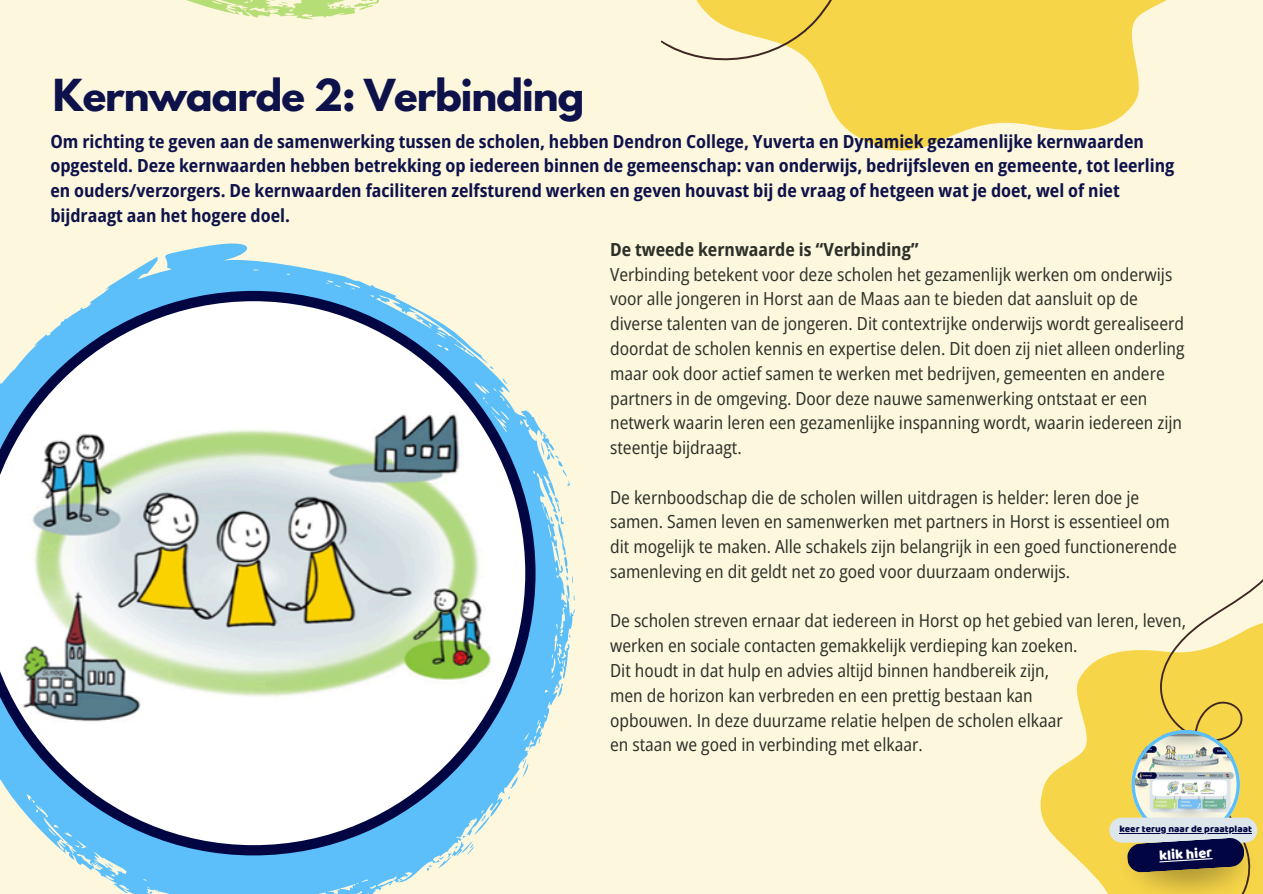
<style>
.page{position:relative;width:1263px;height:894px;background:#fff}
.page>*{position:absolute;margin:0;border:0;box-sizing:border-box;transform-origin:0 0}
.t1{font:700 39px "League Spartan";letter-spacing:-.025em;color:#0e124a}
.t2{font:semi-condensed 18px/24.8px "Open Sans";color:#2c3029}
.t3{font:700 semi-condensed 18px/24.8px "Open Sans";color:#0e124a}
.t4{font:14.4px "Baloo Bhaijaan";color:#fff}
.t5{font:9.9px "Baloo Bhaijaan";color:#010541}
.s1{font-weight:700}
</style>
<div class="page">
<div style="left:0;top:0;width:1263px;height:893px;background:#fdf7dd"></div>
<svg style="left:69px;top:243px;width:505px;height:650px"></svg>
<svg style="left:167px;top:892px;width:30px;height:1px"></svg>
<svg style="left:535px;top:736px;width:9px;height:11px"></svg>
<svg style="left:545px;top:496px;width:30px;height:105px"></svg>
<svg style="left:149px;top:889px;width:9px;height:4px"></svg>
<svg style="left:536px;top:431px;width:36px;height:55px"></svg>
<svg style="left:571px;top:608px;width:4px;height:6px"></svg>
<svg style="left:438px;top:855px;width:53px;height:16px"></svg>
<svg style="left:426px;top:864px;width:6px;height:7px"></svg>
<svg style="left:555px;top:682px;width:10px;height:15px"></svg>
<svg style="left:568px;top:634px;width:4px;height:7px"></svg>
<svg style="left:96px;top:864px;width:5px;height:4px"></svg>
<svg style="left:107px;top:862px;width:7px;height:5px"></svg>
<svg style="left:0;top:291px;width:535px;height:564px;background:#c6d6d5"></svg>
<svg style="left:660px;top:0;width:507px;height:151px;fill:#f7d549"></svg>
<svg style="left:1040px;top:579px;width:223px;height:314px"></svg>
<img style="left:1119px;top:872px;width:138px;height:21px">
<svg style="left:1109px;top:729px;width:148px;height:143px;background:#b7b594"></svg>
<svg style="left:186px;top:0;width:194px;height:20px"></svg>
<h3 class="t1" style="left:53px;top:76px;width:533px">Kernwaarde 2: Verbinding</h3>
<h3 class="t3" style="left:50px;top:128px;width:1125px">Om richting te geven aan de samenwerking tussen de scholen, hebben Dendron College, Yuverta en Dynamiek gezamenlijke kernwaarden opgesteld. Deze kernwaarden hebben betrekking op iedereen binnen de gemeenschap: van onderwijs, bedrijfsleven en gemeente, tot leerling en ouders/verzorgers. De kernwaarden faciliteren zelfsturend werken en geven houvast bij de vraag of hetgeen wat je doet, wel of niet bijdraagt aan het hogere doel.</h3>
<p class="t2" style="left:610px;top:236px;width:576px"><span class="s1">De tweede kernwaarde is “Verbinding”<br></span>Verbinding betekent voor deze scholen het gezamenlijk werken om onderwijs voor alle jongeren in Horst aan de Maas aan te bieden dat aansluit op de diverse talenten van de jongeren. Dit contextrijke onderwijs wordt gerealiseerd doordat de scholen kennis en expertise delen. Dit doen zij niet alleen onderling maar ook door actief samen te werken met bedrijven, gemeenten en andere partners in de omgeving. Door deze nauwe samenwerking ontstaat er een netwerk waarin leren een gezamenlijke inspanning wordt, waarin iedereen zijn steentje bijdraagt.</p>
<p class="t2" style="left:610px;top:484px;width:568px">De kernboodschap die de scholen willen uitdragen is helder: leren doe je samen. Samen leven en samenwerken met partners in Horst is essentieel om dit mogelijk te maken. Alle schakels zijn belangrijk in een goed functionerende samenleving en dit geldt net zo goed voor duurzaam onderwijs.</p>
<p class="t2" style="left:610px;top:608px;width:577px">De scholen streven ernaar dat iedereen in Horst op het gebied van leren, leven, werken en sociale contacten gemakkelijk verdieping kan zoeken.<br>Dit houdt in dat hulp en advies altijd binnen handbereik zijn,<br>men de horizon kan verbreden en een prettig bestaan kan<br>opbouwen. In deze duurzame relatie helpen de scholen elkaar<br>en staan we goed in verbinding met elkaar.</p>
<p class="t5" style="left:1119px;top:821px;width:134px">keer terug naar de praatplaat</p>
<p class="t4" style="left:1158px;top:845px;width:55px;rotate:-4deg">klik hier</p>
</div>
